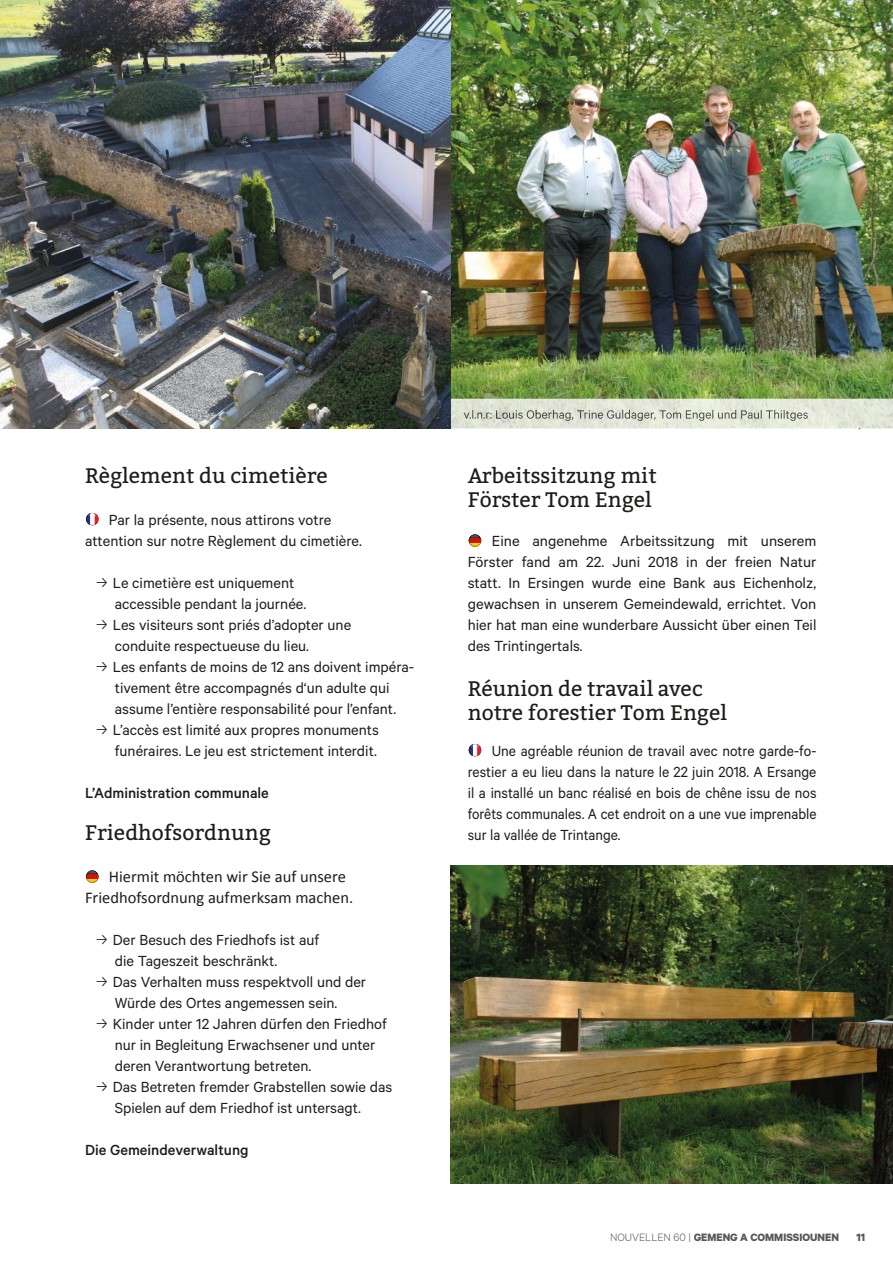
<style>
.page{position:relative;width:893px;height:1263px;background:#fff}
.page>*{position:absolute;margin:0;border:0;box-sizing:border-box;transform-origin:0 0}
.t1{font:21px/24px "Bitter";color:#1d1d1b}
.t2{font:16.5px/21px "Calibre";color:#1d1d1b}
.t3{font:16.5px/21px "Calibre";color:#1d1d1b;text-align:justify;scale:.95 1}
.t4{font:16.5px/21px "Calibri";color:#1d1d1b}
.t5{font:500 16.5px "Calibre";color:#1d1d1b}
.t6{font:700 12px "Calibre";color:#575756}
.s1{font-family:"Fira Sans";font-weight:300}
.s2{font-weight:300}
</style>
<div class="page">
<svg style="left:838px;top:428px;width:55px;height:1px"></svg>
<svg style="left:469px;top:534px;width:12px;height:13px"></svg>
<svg style="left:469px;top:744px;width:12px;height:13px"></svg>
<img style="left:451px;top:865px;width:442px;height:318px">
<img style="left:0;top:0;width:893px;height:428px">
<img style="left:464px;top:410px;width:344px;height:11px">
<svg style="left:86px;top:513px;width:13px;height:13px"></svg>
<svg style="left:86px;top:870px;width:12px;height:13px"></svg>
<p class="t1" style="left:85px;top:463px;width:244px">Règlement du cimetière</p>
<p class="t2" style="left:85px;top:509px;width:278px;text-align:center">Par la présente, nous attirons votre attention sur notre Règlement du cimetière.</p>
<p class="t2" style="left:115px;top:572px;width:193px;text-indent:-20px"><span class="s1">→</span> Le cimetière est uniquement accessible pendant la journée.</p>
<p class="t2" style="left:115px;top:614px;width:238px;text-indent:-20px"><span class="s1">→</span> Les visiteurs sont priés d’adopter une conduite respectueuse du lieu.</p>
<p class="t2" style="left:94px;top:656px;width:321px;text-align:center"><span class="s1">→</span> Les enfants de moins de 12 ans doivent impéra&shy;tivement être accompagnés d‘un adulte qui assume l’entière responsabilité pour l’enfant.</p>
<p class="t2" style="left:94px;top:719px;width:286px;text-align:right"><span class="s1">→</span> L’accès est limité aux propres monuments funéraires. Le jeu est strictement interdit.</p>
<p class="t5" style="left:85px;top:783px;width:185px">L’Administration communale</p>
<p class="t1" style="left:85px;top:820px;width:187px">Friedhofsordnung</p>
<p class="t4" style="left:85px;top:866px;width:270px;text-indent:24px">Hiermit möchten wir Sie auf unsere<br>Friedhofsordnung aufmerksam machen.</p>
<p class="t2" style="left:115px;top:929px;width:206px;text-indent:-20px"><span class="s1">→</span> Der Besuch des Friedhofs ist auf die Tageszeit beschränkt.</p>
<p class="t2" style="left:94px;top:971px;width:273px;text-align:center"><span class="s1">→</span> Das Verhalten muss respektvoll und der<br>Würde des Ortes angemessen sein.</p>
<p class="t2" style="left:115px;top:1013px;width:273px;text-indent:-20px"><span class="s1">→</span> Kinder unter 12 Jahren dürfen den Friedhof nur in Begleitung Erwachsener und unter deren Verantwortung betreten.</p>
<p class="t2" style="left:115px;top:1076px;width:279px;text-indent:-20px"><span class="s1">→</span> Das Betreten fremder Grabstellen sowie das<br>Spielen auf dem Friedhof ist untersagt.</p>
<p class="t5" style="left:85px;top:1140px;width:165px">Die Gemeindeverwaltung</p>
<p class="t1" style="left:468px;top:463px;width:190px">Arbeitssitzung mit<br>Förster Tom Engel</p>
<p class="t2" style="left:468px;top:530px;width:350px;text-align:justify;text-indent:24px">Eine angenehme Arbeitssitzung mit unserem Förster fand am 22. Juni 2018 in der freien Natur statt. In Ersingen wurde eine Bank aus Eichenholz, gewachsen in unserem Gemeindewald, errichtet. Von hier hat man eine wunderbare Aussicht über einen Teil des Trintingertals.</p>
<p class="t1" style="left:468px;top:676px;width:261px">Réunion de tr avail avec notre forestier Tom Engel</p>
<p class="t3" style="left:468px;top:740px;width:369px;text-indent:24px">Une agréable réunion de travail avec notre garde-fo&shy;restier a eu lieu dans la nature le 22 juin 2018. A Ersange il a installé un banc réalisé en bois de chêne issu de nos forêts communales. A cet endroit on a une vue imprenable sur la vallée de Trintange.</p>
<p class="t6" style="left:610px;top:1230px;width:230px"><span class="s2">NOUVELLEN 60 |</span> GEMENG A COMMISSIOUNEN</p>
<p class="t6" style="left:856px;top:1230px;width:10px">11</p>
</div>
